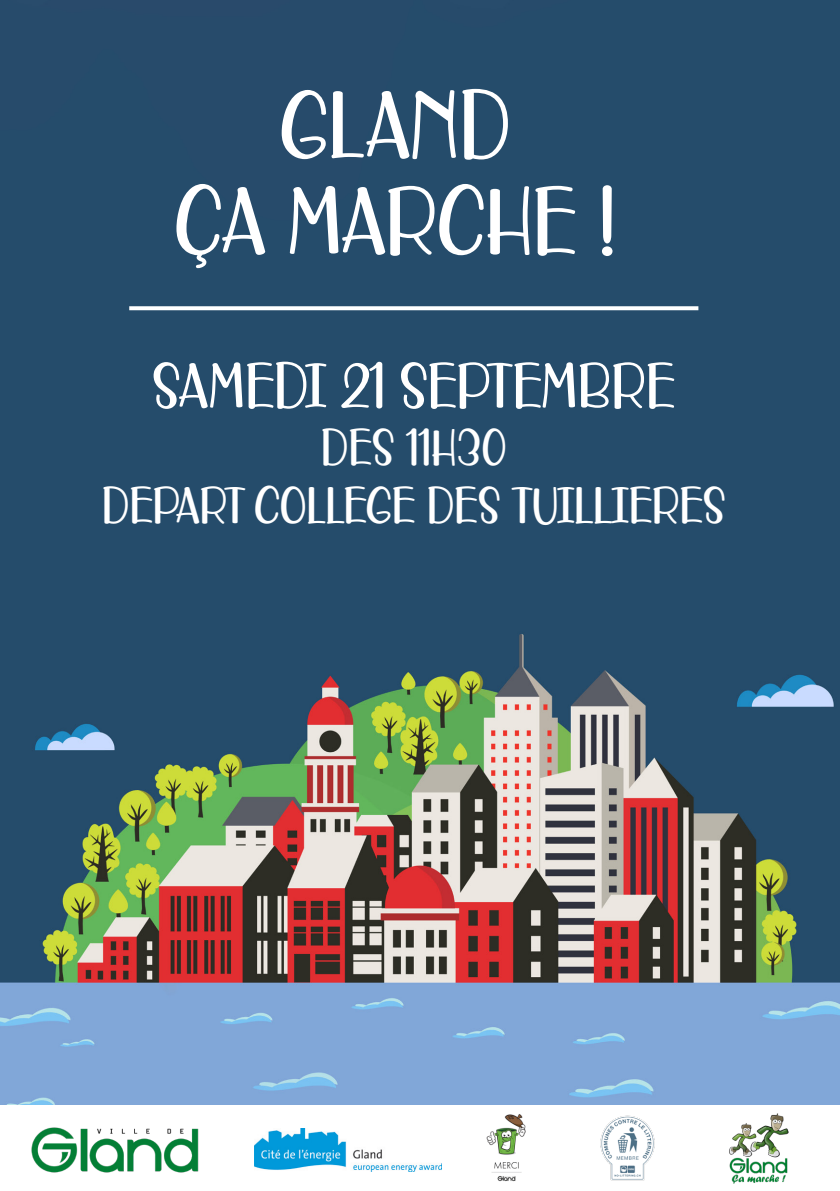
<style>
.page{position:relative;width:840px;height:1191px;background:#fff}
.page>*{position:absolute;margin:0;border:0;box-sizing:border-box;transform-origin:0 0}
.t1{font:90px "Care Around";color:#fff}
.t2{font:60px "Care Around";color:#fff}
.t3{font:48px "Care Around";color:#fff}
</style>
<div class="page">
<img style="left:0;top:0;width:839px;height:1105px">
<img style="left:254px;top:1128px;width:187px;height:43px">
<img style="left:31px;top:1127px;width:168px;height:46px">
<img style="left:486px;top:1114px;width:40px;height:68px">
<img style="left:591px;top:1099px;width:71px;height:82px">
<img style="left:729px;top:1113px;width:59px;height:70px">
<svg style="left:129px;top:306px;width:569px;height:4px"></svg>
<p class="t1" style="left:281px;top:76px;width:231px">GLAND</p>
<p class="t1" style="left:176px;top:172px;width:442px">ÇA MARCHE !</p>
<p class="t2" style="left:153px;top:353px;width:523px">SAMEDI 21 SEPTEMBRE</p>
<p class="t3" style="left:321px;top:422px;width:187px">DES 11H30</p>
<p class="t3" style="left:102px;top:479px;width:624px">DEPART COLLEGE DES TUILLIERES</p>
</div>
